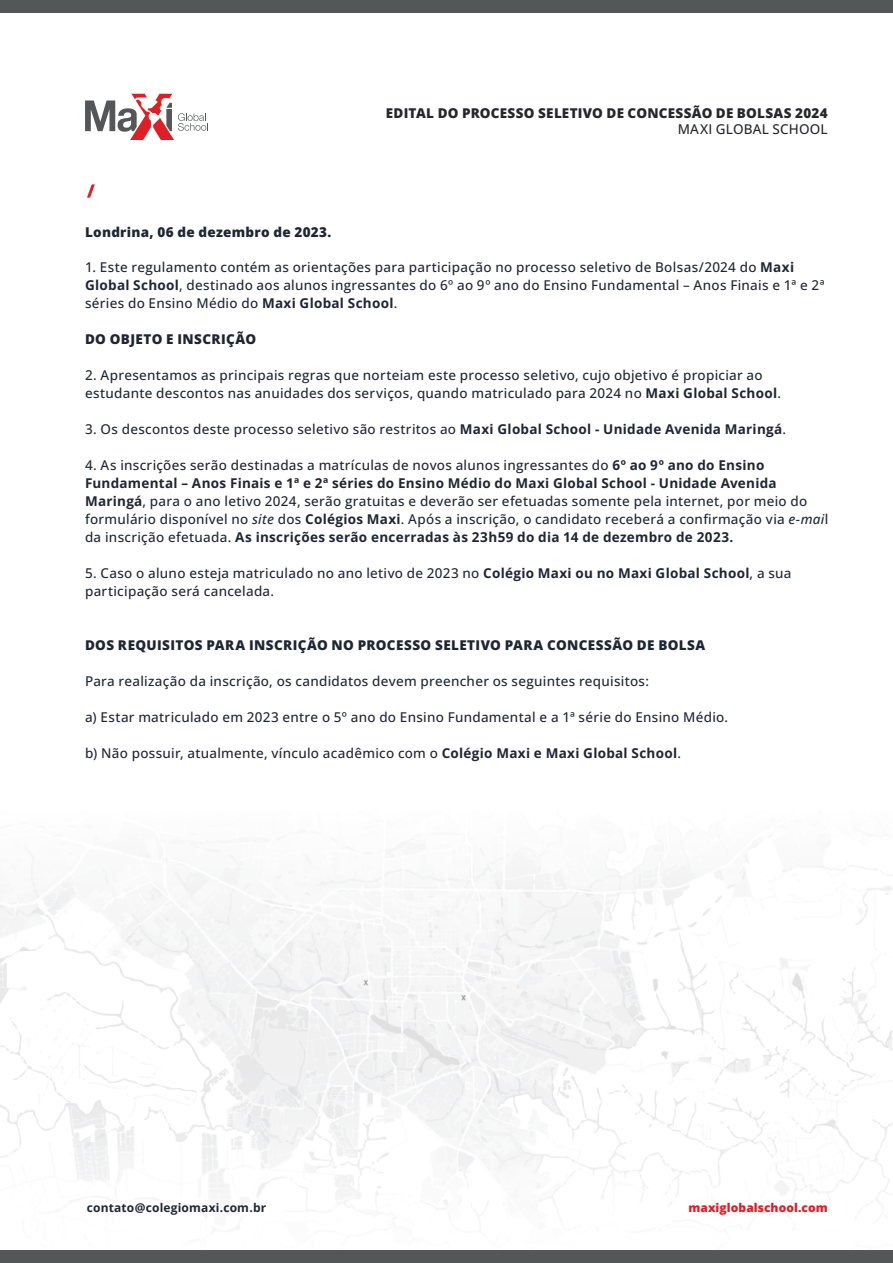
<style>
.page{position:relative;width:893px;height:1263px;background:#fff}
.page>*{position:absolute;margin:0;border:0;box-sizing:border-box;transform-origin:0 0}
.t1{font:500 13.5px/18px "Open Sans";letter-spacing:.02em;color:#1e2634}
.t2{font:800 13.5px "Open Sans";letter-spacing:.025em;color:#1e2634}
.t3{font:800 13.5px "Open Sans";letter-spacing:.015em;color:#25282a}
.t4{font:500 13.5px "Open Sans";letter-spacing:.015em;color:#25282a}
.t5{font:700 12px "Open Sans";letter-spacing:.015em;color:#1e2634}
.t6{font:800 12px "Open Sans";letter-spacing:.005em;color:#e01e25}
.s1{font-weight:700}
.s2{font-style:italic}
</style>
<div class="page">
<img style="left:0;top:850px;width:892px;height:367px">
<svg style="left:87px;top:184px;width:8px;height:14px"></svg>
<div style="left:0;top:0;width:893px;height:13px;background:#545758"></div>
<div style="left:0;top:1250px;width:893px;height:13px;background:#545758"></div>
<svg style="left:85px;top:94px;width:123px;height:46px"></svg>
<p class="t2" style="left:85px;top:222px;width:248px">Londrina, 06 de dezembro de 2023.</p>
<p class="t3" style="left:386px;top:102px;width:443px">EDITAL DO PROCESSO SELETIVO DE CONCESSÃO DE BOLSAS 2024</p>
<p class="t4" style="left:678px;top:120px;width:152px">MAXI GLOBAL SCHOOL</p>
<p class="t1" style="left:85px;top:258px;width:741px">1. Este regulamento contém as orientações para participação no processo seletivo de Bolsas/2024 do <span class="s1">Maxi<br>Global School</span>, destinado aos alunos ingressantes do 6º ao 9º ano do Ensino Fundamental – Anos Finais e 1ª e 2ª séries do Ensino Médio do <span class="s1">Maxi Global School</span>.</p>
<p class="t2" style="left:85px;top:329px;width:173px">DO OBJETO E INSCRIÇÃO</p>
<p class="t1" style="left:85px;top:366px;width:697px">2. Apresentamos as principais regras que norteiam este processo seletivo, cujo objetivo é propiciar ao estudante descontos nas anuidades dos serviços, quando matriculado para 2024 no <span class="s1">Maxi Global School</span>.</p>
<p class="t1" style="left:85px;top:420px;width:702px">3. Os descontos deste processo seletivo são restritos ao <span class="s1">Maxi Global School - Unidade Avenida Maringá</span>.</p>
<p class="t1" style="left:85px;top:456px;width:745px">4. As inscrições serão destinadas a matrículas de novos alunos ingressantes do <span class="s1">6º ao 9º ano do Ensino Fundamental – Anos Finais e 1ª e 2ª séries do Ensino Médio do Maxi Global School - Unidade Avenida Maringá</span>, para o ano letivo 2024, serão gratuitas e deverão ser efetuadas somente pela internet, por meio do formulário disponível no <span class="s2">site</span> dos <span class="s1">Colégios Maxi</span>. Após a inscrição, o candidato receberá a confirmação via <span class="s2">e-mai</span>l da inscrição efetuada. <span class="s1">As inscrições serão encerradas às 23h59 do dia 14 de dezembro de 2023.</span></p>
<p class="t1" style="left:85px;top:564px;width:708px">5. Caso o aluno esteja matriculado no ano letivo de 2023 no <span class="s1">Colégio Maxi ou no Maxi Global School</span>, a sua participação será cancelada.</p>
<p class="t2" style="left:85px;top:635px;width:622px">DOS REQUISITOS PARA INSCRIÇÃO NO PROCESSO SELETIVO PARA CONCESSÃO DE BOLSA</p>
<p class="t1" style="left:85px;top:672px;width:565px">Para realização da inscrição, os candidatos devem preencher os seguintes requisitos:</p>
<p class="t1" style="left:85px;top:708px;width:645px">a) Estar matriculado em 2023 entre o 5º ano do Ensino Fundamental e a 1ª série do Ensino Médio.</p>
<p class="t1" style="left:85px;top:744px;width:598px">b) Não possuir, atualmente, vínculo acadêmico com o <span class="s1">Colégio Maxi e Maxi Global School</span>.</p>
<p class="t5" style="left:87px;top:1199px;width:181px">contato@colegiomaxi.com.br</p>
<p class="t6" style="left:688px;top:1198px;width:141px">maxiglobalschool.com</p>
</div>
